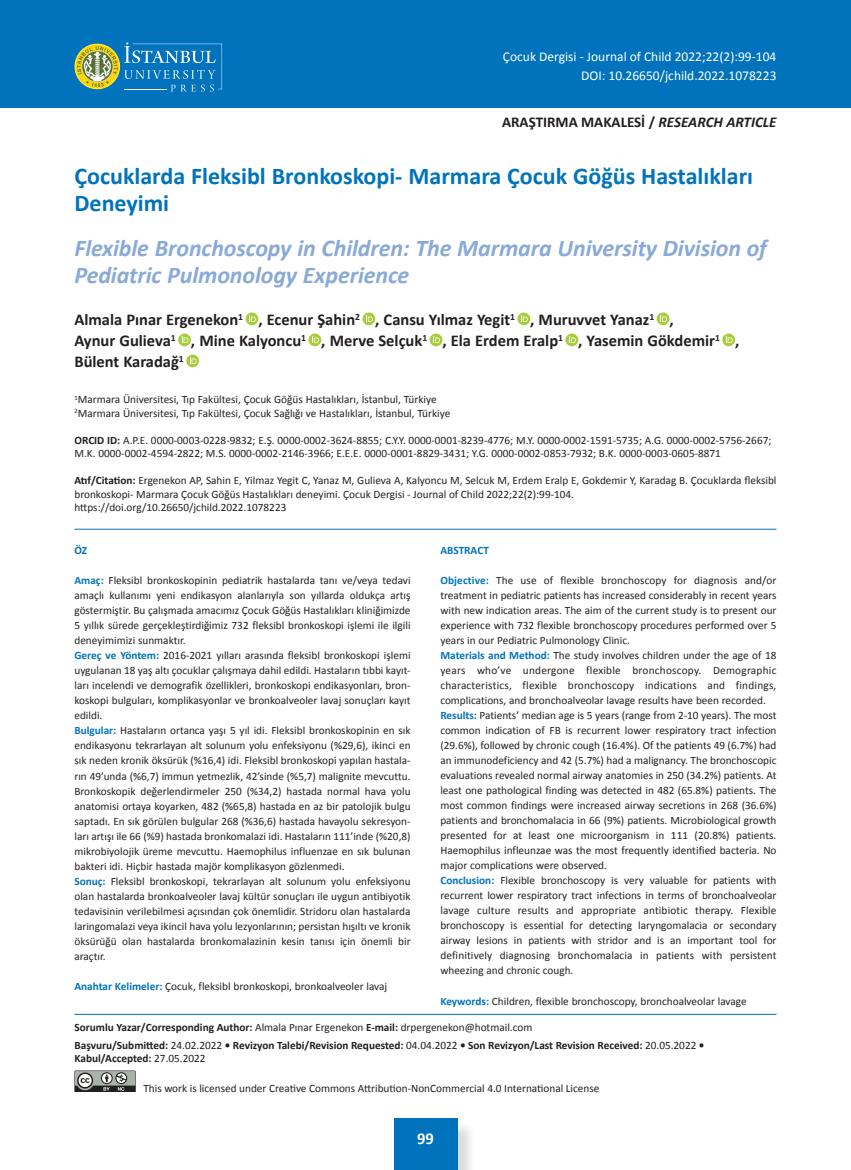
<style>
.page{position:relative;width:851px;height:1170px;background:#fff}
.page>*{position:absolute;margin:0;border:0;box-sizing:border-box;transform-origin:0 0}
.t1{font:italic 700 24px/27px "Calibri";letter-spacing:-.005em;color:#89aad8}
.t2{font:700 24px/27px "Calibri";color:#0073bc}
.t3{font:700 16.5px/21px "Calibri";color:#231f20}
.t4{font:700 16.5px "Calibri";color:#fff}
.t5{font:700 15px "Calibri";color:#231f20}
.t6{font:13.5px/19.5px "Calibri";color:#fff;text-align:right}
.t7{font:11.25px/15px "Calibri";color:#231f20}
.t8{font:700 11.25px/17.7px "Calibri";color:#231f20}
.t9{font:700 11.25px "Calibri";color:#0073bc}
.s1{font-style:italic}
.s2{font-weight:700}
.s3{font-weight:700;color:#0073bc}
.s4{font-weight:400}
</style>
<div class="page">
<div style="left:396px;top:1121px;width:80px;height:48px;background:#231f20;opacity:.16"></div>
<div style="left:393px;top:1118px;width:64px;height:51px;background:#0073bc"></div>
<div style="left:0;top:0;width:850px;height:107px;background:#0073bc"></div>
<svg style="left:245px;top:312px;width:13px;height:13px"></svg>
<svg style="left:249px;top:315px;width:7px;height:7px"></svg>
<svg style="left:362px;top:312px;width:13px;height:13px"></svg>
<svg style="left:366px;top:315px;width:7px;height:7px"></svg>
<svg style="left:517px;top:312px;width:13px;height:13px"></svg>
<svg style="left:521px;top:315px;width:6px;height:7px"></svg>
<svg style="left:656px;top:312px;width:13px;height:13px"></svg>
<svg style="left:660px;top:315px;width:7px;height:7px"></svg>
<svg style="left:178px;top:333px;width:13px;height:13px"></svg>
<svg style="left:181px;top:336px;width:7px;height:7px"></svg>
<svg style="left:308px;top:333px;width:13px;height:13px"></svg>
<svg style="left:312px;top:336px;width:7px;height:7px"></svg>
<svg style="left:429px;top:333px;width:13px;height:13px"></svg>
<svg style="left:433px;top:336px;width:7px;height:7px"></svg>
<svg style="left:565px;top:333px;width:13px;height:13px"></svg>
<svg style="left:568px;top:336px;width:7px;height:7px"></svg>
<svg style="left:722px;top:333px;width:13px;height:13px"></svg>
<svg style="left:725px;top:336px;width:7px;height:7px"></svg>
<svg style="left:186px;top:354px;width:13px;height:13px"></svg>
<svg style="left:189px;top:357px;width:7px;height:7px"></svg>
<hr style="left:74px;top:1013px;width:702px;height:1px;background:#0073bc">
<hr style="left:74px;top:529px;width:702px;height:1px;background:#0073bc">
<svg style="left:74px;top:1070px;width:62px;height:21px"></svg>
<svg style="left:74px;top:43px;width:148px;height:49px"></svg>
<p class="t6" style="left:503px;top:46px;width:275px">Çocuk Dergisi - Journal of Child 2022;22(2):99-104<br>DOI: 10.26650/jchild.2022.1078223</p>
<h3 class="t5" style="left:502px;top:112px;width:276px">ARAŞTIRMA MAKALESİ / <span class="s1">RESEARCH ARTICLE</span></h3>
<h1 class="t2" style="left:74px;top:163px;width:680px">Çocuklarda Fleksibl Bronkoskopi- Marmara Çocuk Göğüs Hastalıkları<br>Deneyimi</h1>
<h1 class="t1" style="left:74px;top:235px;width:693px">Flexible Bronchoscopy in Children: The Marmara University Division of<br>Pediatric Pulmonology Experience</h1>
<h2 class="t3" style="left:74px;top:309px;width:666px">Almala Pınar Ergenekon<sup>1</sup> , Ecenur Şahin<sup>2</sup> , Cansu Yılmaz Yegit<sup>1</sup> , Muruvvet Yanaz<sup>1</sup> ,<br>Aynur Gulieva<sup>1</sup> , Mine Kalyoncu<sup>1</sup> , Merve Selçuk<sup>1</sup> , Ela Erdem Eralp<sup>1</sup> , Yasemin Gökdemir<sup>1</sup> ,<br>Bülent Karadağ<sup>1</sup></h2>
<p class="t7" style="left:74px;top:393px;width:377px;line-height:13.5px"><sup>1</sup>Marmara Üniversitesi, Tıp Fakültesi, Çocuk Göğüs Hastalıkları, İstanbul, Türkiye<br><sup>2</sup>Marmara Üniversitesi, Tıp Fakültesi, Çocuk Sağlığı ve Hastalıkları, İstanbul, Türkiye</p>
<p class="t7" style="left:74px;top:433px;width:698px;line-height:13.5px"><span class="s2">ORCID ID:</span> A.P.E. 0000-0003-0228-9832; E.Ş. 0000-0002-3624-8855; C.Y.Y. 0000-0001-8239-4776; M.Y. 0000-0002-1591-5735; A.G. 0000-0002-5756-2667;<br>M.K. 0000-0002-4594-2822; M.S. 0000-0002-2146-3966; E.E.E. 0000-0001-8829-3431; Y.G. 0000-0002-0853-7932; B.K. 0000-0003-0605-8871</p>
<p class="t7" style="left:74px;top:474px;width:703px;line-height:13.5px"><span class="s2">Atıf/Citation:</span> Ergenekon AP, Sahin E, Yilmaz Yegit C, Yanaz M, Gulieva A, Kalyoncu M, Selcuk M, Erdem Eralp E, Gokdemir Y, Karadag B. Çocuklarda fleksibl bronkoskopi- Marmara Çocuk Göğüs Hastalıkları deneyimi. Çocuk Dergisi - Journal of Child 2022;22(2):99-104. https://doi.org/10.26650/jchild.2022.1078223</p>
<p class="t9" style="left:74px;top:543px;width:14px">ÖZ</p>
<p class="t7" style="left:74px;top:573px;width:337px"><span class="s3">Amaç:</span> Fleksibl bronkoskopinin pediatrik hastalarda tanı ve/veya tedavi amaçlı kullanımı yeni endikasyon alanlarıyla son yıllarda oldukça artış göstermiştir. Bu çalışmada amacımız Çocuk Göğüs Hastalıkları kliniğimizde 5 yıllık sürede gerçekleştirdiğimiz 732 fleksibl bronkoskopi işlemi ile ilgili deneyimimizi sunmaktır.<br><span class="s3">Gereç ve Yöntem:</span> 2016-2021 yılları arasında fleksibl bronkoskopi işlemi uygulanan 18 yaş altı çocuklar çalışmaya dahil edildi. Hastaların tıbbi kayıt&shy;ları incelendi ve demografik özellikleri, bronkoskopi endikasyonları, bron&shy;koskopi bulguları, komplikasyonlar ve bronkoalveoler lavaj sonuçları kayıt edildi.<br><span class="s3">Bulgular:</span> Hastaların ortanca yaşı 5 yıl idi. Fleksibl bronkoskopinin en sık endikasyonu tekrarlayan alt solunum yolu enfeksiyonu (%29,6), ikinci en sık neden kronik öksürük (%16,4) idi. Fleksibl bronkoskopi yapılan hastala&shy;rın 49’unda (%6,7) immun yetmezlik, 42’sinde (%5,7) malignite mevcuttu.<br>Bronkoskopik değerlendirmeler 250 (%34,2) hastada normal hava yolu anatomisi ortaya koyarken, 482 (%65,8) hastada en az bir patolojik bulgu saptadı. En sık görülen bulgular 268 (%36,6) hastada havayolu sekresyon&shy;ları artışı ile 66 (%9) hastada bronkomalazi idi. Hastaların 111’inde (%20,8) mikrobiyolojik üreme mevcuttu. Haemophilus influenzae en sık bulunan bakteri idi. Hiçbir hastada majör komplikasyon gözlenmedi.<br><span class="s3">Sonuç:</span> Fleksibl bronkoskopi, tekrarlayan alt solunum yolu enfeksiyonu olan hastalarda bronkoalveoler lavaj kültür sonuçları ile uygun antibiyotik tedavisinin verilebilmesi açısından çok önemlidir. Stridoru olan hastalarda laringomalazi veya ikincil hava yolu lezyonlarının; persistan hışıltı ve kronik öksürüğü olan hastalarda bronkomalazinin kesin tanısı için önemli bir araçtır.</p>
<p class="t7" style="left:74px;top:978px;width:314px"><span class="s3">Anahtar Kelimeler:</span> Çocuk, fleksibl bronkoskopi, bronkoalveoler lavaj</p>
<p class="t9" style="left:440px;top:543px;width:50px">ABSTRACT</p>
<p class="t7" style="left:440px;top:573px;width:337px"><span class="s3">Objective:</span> The use of flexible bronchoscopy for diagnosis and/or treatment in pediatric patients has increased considerably in recent years with new indication areas. The aim of the current study is to present our experience with 732 flexible bronchoscopy procedures performed over 5 years in our Pediatric Pulmonology Clinic.<br><span class="s3">Materials and Method:</span> The study involves children under the age of 18 years who’ve undergone flexible bronchoscopy. Demographic characteristics, flexible bronchoscopy indications and findings, complications, and bronchoalveolar lavage results have been recorded.<br><span class="s3">Results:</span> Patients’ median age is 5 years (range from 2-10 years). The most common indication of FB is recurrent lower respiratory tract infection (29.6%), followed by chronic cough (16.4%). Of the patients 49 (6.7%) had an immunodeficiency and 42 (5.7%) had a malignancy. The bronchoscopic evaluations revealed normal airway anatomies in 250 (34.2%) patients. At least one pathological finding was detected in 482 (65.8%) patients. The most common findings were increased airway secretions in 268 (36.6%) patients and bronchomalacia in 66 (9%) patients. Microbiological growth presented for at least one microorganism in 111 (20.8%) patients.<br>Haemophilus infleunzae was the most frequently identified bacteria. No major complications were observed.<br><span class="s3">Conclusion:</span> Flexible bronchoscopy is very valuable for patients with recurrent lower respiratory tract infections in terms of bronchoalveolar lavage culture results and appropriate antibiotic therapy. Flexible bronchoscopy is essential for detecting laryngomalacia or secondary airway lesions in patients with stridor and is an important tool for definitively diagnosing bronchomalacia in patients with persistent wheezing and chronic cough.</p>
<p class="t7" style="left:440px;top:993px;width:308px"><span class="s3">Keywords:</span> Children, flexible bronchoscopy, bronchoalveolar lavage</p>
<p class="t8" style="left:74px;top:1018px;width:631px">Sorumlu Yazar/Corresponding Author: <span class="s4">Almala Pınar Ergenekon</span> E-mail: <span class="s4">drpergenekon@hotmail.com<br></span>Başvuru/Submitted: <span class="s4">24.02.2022</span> • Revizyon Talebi/Revision Requested: <span class="s4">04.04.2022</span> • Son Revizyon/Last Revision Received: <span class="s4">20.05.2022</span> •</p>
<p class="t8" style="left:74px;top:1049px;width:133px">Kabul/Accepted: <span class="s4">27.05.2022</span></p>
<p class="t7" style="left:143px;top:1080px;width:457px">This work is licensed under Creative Commons Attribution-NonCommercial 4.0 International License</p>
<h2 class="t4" style="left:417px;top:1127px;width:18px">99</h2>
</div>
